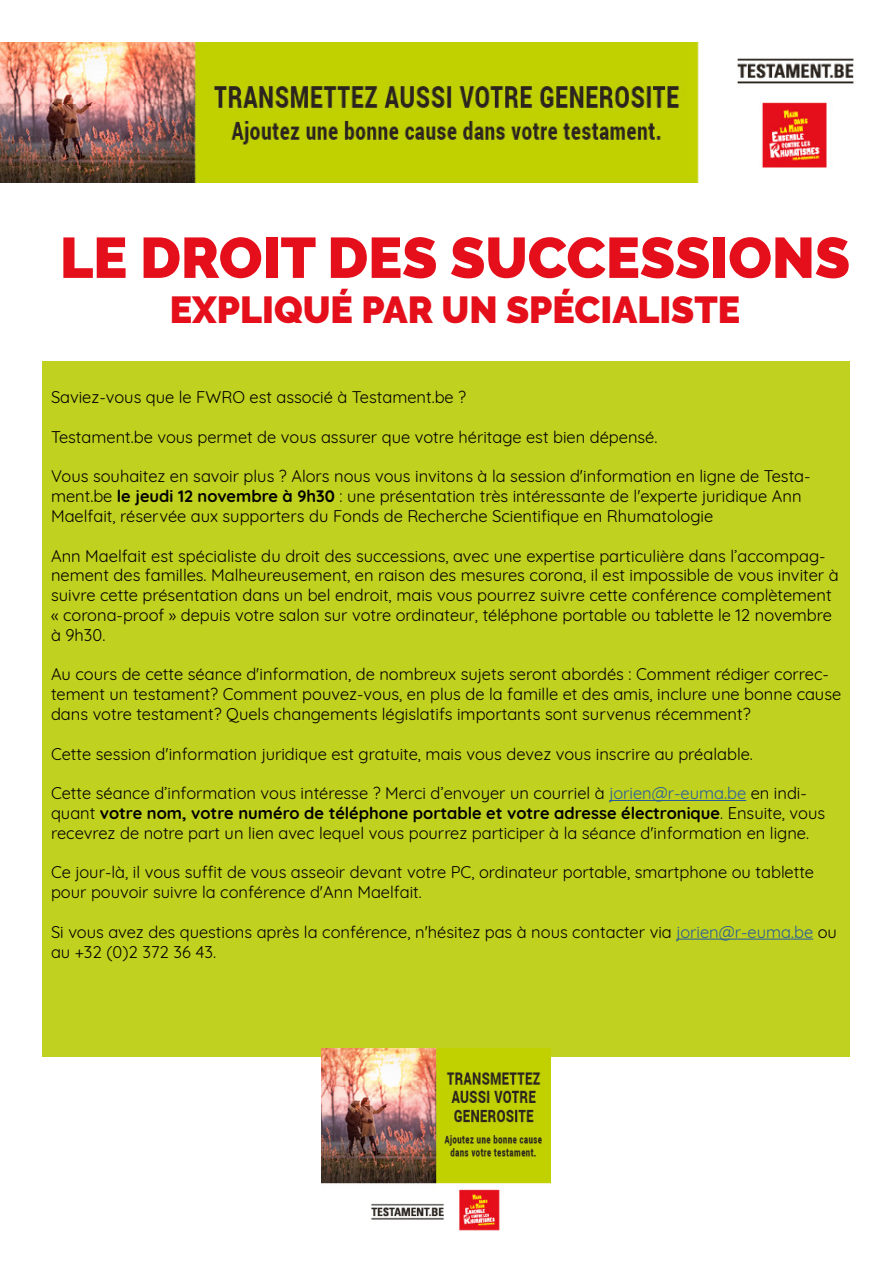
<style>
.page{position:relative;width:893px;height:1263px;background:#fff}
.page>*{position:absolute;margin:0;border:0;box-sizing:border-box;transform-origin:0 0}
.t1{font:900 57px "Raleway";color:#e40f1a}
.t2{font:900 37.5px "Raleway";color:#e40f1a}
.t3{font:16.5px/19.8px "Quicksand";color:#000}
.s1{font-weight:700}
.s2{color:#275b9b}
</style>
<div class="page">
<div style="left:43px;top:361px;width:807px;height:696px;background:#c1d11f"></div>
<hr style="left:609px;top:800px;width:137px;height:1px;background:#275b9b">
<hr style="left:676px;top:939px;width:137px;height:1px;background:#275b9b">
<img style="left:0;top:43px;width:854px;height:139px">
<img style="left:322px;top:1048px;width:228px;height:183px">
<h1 class="t1" style="left:60px;top:225px;width:792px">LE DROIT DES SUCCESSIONS</h1>
<h2 class="t2" style="left:170px;top:288px;width:572px">EXPLIQUÉ PAR UN SPÉCIALISTE</h2>
<p class="t3" style="left:51px;top:386px;width:417px">Saviez-vous que le FWRO est associé à Testament.be ?</p>
<p class="t3" style="left:51px;top:425px;width:608px">Testament.be vous permet de vous assurer que votre héritage est bien dépensé.</p>
<p class="t3" style="left:51px;top:465px;width:761px">Vous souhaitez en savoir plus ? Alors nous vous invitons à la session d'information en ligne de Testa&shy;ment.be <span class="s1">le jeudi 12 novembre à 9h30</span> : une présentation très intéressante de l'experte juridique Ann<br>Maelfait, réservée aux supporters du Fonds de Recherche Scientifique en Rhumatologie</p>
<p class="t3" style="left:51px;top:544px;width:789px">Ann Maelfait est spécialiste du droit des successions, avec une expertise particulière dans l’accompag&shy;nement des familles. Malheureusement, en raison des mesures corona, il est impossible de vous inviter à suivre cette présentation dans un bel endroit, mais vous pourrez suivre cette conférence complètement « corona-proof » depuis votre salon sur votre ordinateur, téléphone portable ou tablette le 12 novembre à 9h30.</p>
<p class="t3" style="left:51px;top:663px;width:792px">Au cours de cette séance d'information, de nombreux sujets seront abordés : Comment rédiger correc&shy;tement un testament? Comment pouvez-vous, en plus de la famille et des amis, inclure une bonne cause dans votre testament? Quels changements législatifs importants sont survenus récemment?</p>
<p class="t3" style="left:51px;top:742px;width:703px">Cette session d'information juridique est gratuite, mais vous devez vous inscrire au préalable.</p>
<p class="t3" style="left:51px;top:782px;width:776px">Cette séance d’information vous intéresse ? Merci d’envoyer un courriel à <span class="s2">jorien@r-euma.be</span> en indi&shy;quant <span class="s1">votre nom, votre numéro de téléphone portable et votre adresse électronique</span>. Ensuite, vous recevrez de notre part un lien avec lequel vous pourrez participer à la séance d'information en ligne.</p>
<p class="t3" style="left:51px;top:861px;width:765px">Ce jour-là, il vous suffit de vous asseoir devant votre PC, ordinateur portable, smartphone ou tablette pour pouvoir suivre la conférence d'Ann Maelfait.</p>
<p class="t3" style="left:51px;top:920px;width:787px">Si vous avez des questions après la conférence, n'hésitez pas à nous contacter via <span class="s2">jorien@r-euma.be</span> ou au +32 (0)2 372 36 43.</p>
</div>
